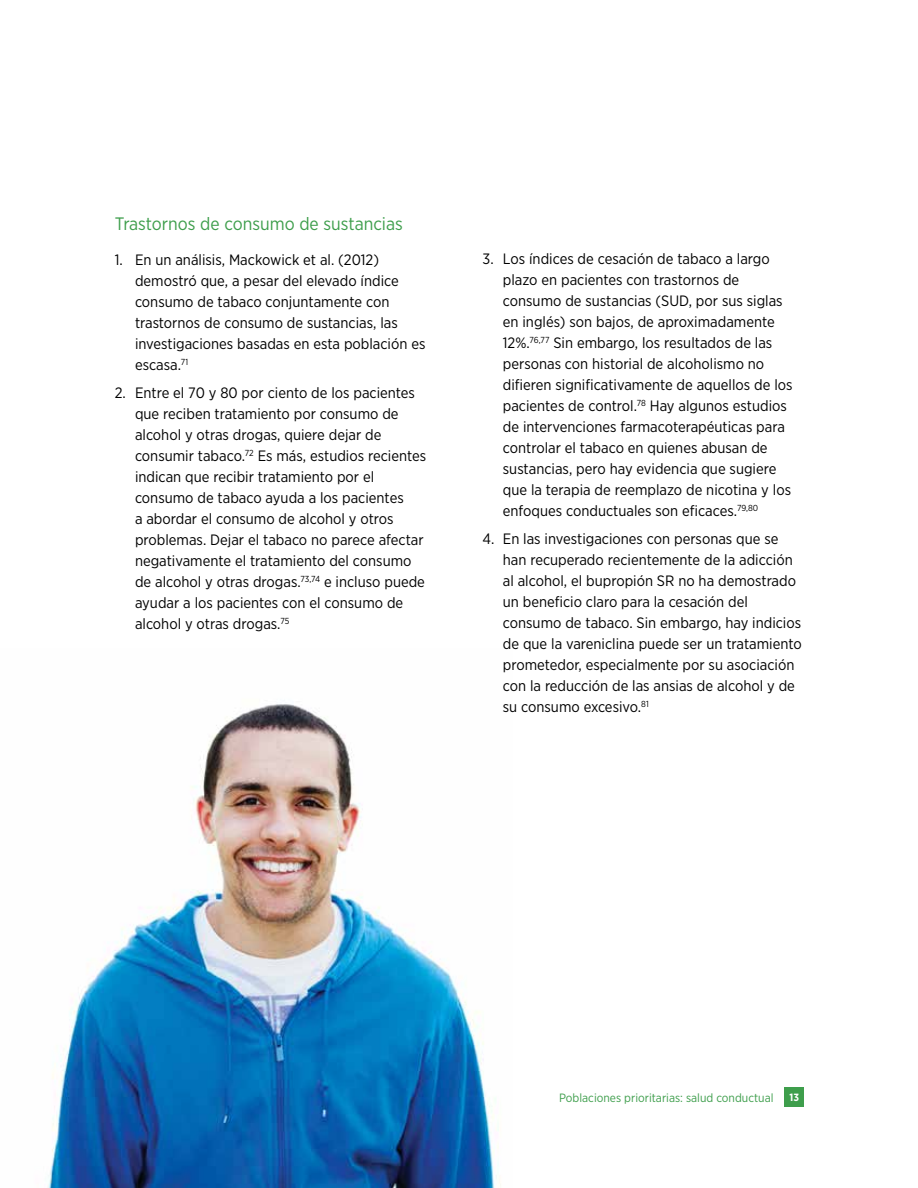
<style>
.page{position:relative;width:918px;height:1188px;background:#fff}
.page>*{position:absolute;margin:0;border:0;box-sizing:border-box;transform-origin:0 0}
.t1{font:18px "Gotham Narrow";color:#3e9e4c}
.t2{font:15px/21px "Gotham Narrow";color:#000}
.t3{font:12px "Gotham Narrow";color:#3e9e4c}
.t4{font:700 10.5px "Gotham Narrow";color:#fff}
</style>
<div class="page">
<div style="left:785px;top:1088px;width:19px;height:19px;background:#3e9e4c"></div>
<img style="left:48px;top:704px;width:453px;height:484px">
<p class="t1" style="left:115px;top:213px;width:290px">Trastornos de consumo de sustancias</p>
<p class="t2" style="left:135px;top:249px;width:292px;text-indent:-20px">1. En un análisis, Mackowick et al. (2012) demostró que, a pesar del elevado índice consumo de tabaco conjuntamente con trastornos de consumo de sustancias, las investigaciones basadas en esta población es escasa.<sup>71</sup></p>
<p class="t2" style="left:135px;top:382px;width:293px;text-indent:-20px">2. Entre el 70 y 80 por ciento de los pacientes que reciben tratamiento por consumo de alcohol y otras drogas, quiere dejar de consumir tabaco.<sup>72</sup> Es más, estudios recientes indican que recibir tratamiento por el consumo de tabaco ayuda a los pacientes<br>a abordar el consumo de alcohol y otros problemas. Dejar el tabaco no parece afectar negativamente el tratamiento del consumo de alcohol y otras drogas.<sup>73,74</sup> e incluso puede ayudar a los pacientes con el consumo de alcohol y otras drogas.<sup>75</sup></p>
<p class="t2" style="left:503px;top:248px;width:291px;text-indent:-20px">3. Los índices de cesación de tabaco a largo plazo en pacientes con trastornos de consumo de sustancias (SUD, por sus siglas en inglés) son bajos, de aproximadamente 12%.<sup>76,77</sup> Sin embargo, los resultados de las personas con historial de alcoholismo no difieren significativamente de aquellos de los pacientes de control.<sup>78</sup> Hay algunos estudios de intervenciones farmacoterapéuticas para controlar el tabaco en quienes abusan de sustancias, pero hay evidencia que sugiere que la terapia de reemplazo de nicotina y los enfoques conductuales son eficaces.<sup>79,80</sup></p>
<p class="t2" style="left:503px;top:528px;width:300px;text-indent:-20px">4. En las investigaciones con personas que se han recuperado recientemente de la adicción al alcohol, el bupropión SR no ha demostrado un beneficio claro para la cesación del consumo de tabaco. Sin embargo, hay indicios de que la vareniclina puede ser un tratamiento prometedor, especialmente por su asociación con la reducción de las ansias de alcohol y de su consumo excesivo.<sup>81</sup></p>
<p class="t3" style="left:559px;top:1090px;width:216px">Poblaciones prioritarias: salud conductual</p>
<p class="t4" style="left:789px;top:1091px;width:11px">13</p>
</div>
